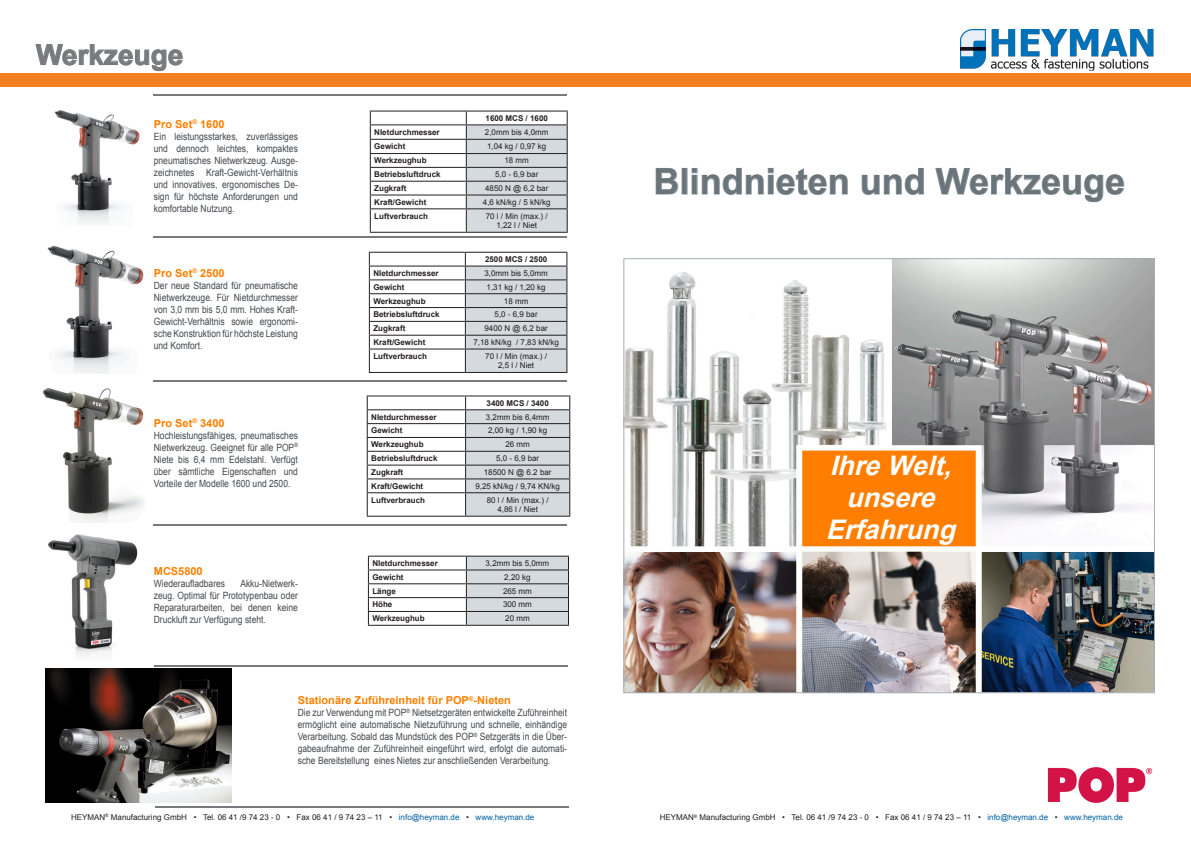
<style>
.page{position:relative;width:1191px;height:842px;background:#fff}
.page>*{position:absolute;margin:0;border:0;box-sizing:border-box;transform-origin:0 0}
.t1{font:700 36px "Arial";color:#6a757b}
.t2{font:700 28px "Arial";color:#787a7d}
.t3{font:italic 700 27px "Arial";color:#fff}
.t4{font:700 11px "Arial";color:#ff8000}
.t5{font:10px/12px "Arial";color:#41484e;text-align:justify;scale:.85 1}
.t6{font:8px "Arial";color:#231f20}
.t7{font:700 8px "Arial";color:#231f20}
.s1{color:#0162a2}
</style>
<div class="page">
<svg style="left:656px;top:168px;width:22px;height:27px"></svg>
<div style="left:682px;top:168px;width:5px;height:26px;border:1px solid #a6adb4"></div>
<svg style="left:691px;top:168px;width:156px;height:27px"></svg>
<svg style="left:861px;top:168px;width:63px;height:27px"></svg>
<svg style="left:935px;top:168px;width:189px;height:34px"></svg>
<hr style="left:154px;top:94px;width:413px;height:2px;background:#787a7d">
<img style="left:54px;top:110px;width:86px;height:115px">
<hr style="left:154px;top:236px;width:413px;height:2px;background:#787a7d">
<hr style="left:154px;top:380px;width:413px;height:1px;background:#787a7d">
<hr style="left:154px;top:524px;width:413px;height:1px;background:#787a7d">
<hr style="left:154px;top:665px;width:414px;height:2px;background:#787a7d">
<hr style="left:155px;top:806px;width:413px;height:2px;background:#787a7d">
<svg style="left:370px;top:111px;width:197px;height:121px"></svg>
<hr style="left:370px;top:232px;width:96px;height:1px;background:#231f20">
<hr style="left:466px;top:232px;width:101px;height:1px;background:#231f20">
<svg style="left:369px;top:252px;width:198px;height:120px"></svg>
<hr style="left:369px;top:372px;width:96px;height:1px;background:#231f20">
<hr style="left:465px;top:372px;width:102px;height:1px;background:#231f20">
<img style="left:47px;top:245px;width:96px;height:129px">
<hr style="left:367px;top:395px;width:98px;height:1px;background:#231f20">
<hr style="left:465px;top:395px;width:105px;height:1px;background:#231f20">
<svg style="left:367px;top:396px;width:203px;height:120px"></svg>
<hr style="left:367px;top:516px;width:98px;height:1px;background:#231f20">
<hr style="left:465px;top:516px;width:105px;height:1px;background:#231f20">
<img style="left:42px;top:388px;width:103px;height:135px">
<svg style="left:368px;top:556px;width:201px;height:69px"></svg>
<hr style="left:368px;top:625px;width:98px;height:1px;background:#231f20">
<hr style="left:466px;top:625px;width:103px;height:1px;background:#231f20">
<img style="left:48px;top:534px;width:90px;height:122px">
<img style="left:46px;top:669px;width:186px;height:134px">
<div style="left:0;top:73px;width:1191px;height:14px;background:#f58021"></div>
<svg style="left:36px;top:44px;width:147px;height:27px"></svg>
<img style="left:960px;top:30px;width:193px;height:40px">
<img style="left:1047px;top:767px;width:106px;height:36px">
<img style="left:625px;top:260px;width:528px;height:431px">
<p class="t2" style="left:36px;top:36px;width:149px">Werkzeuge</p>
<p class="t4" style="left:154px;top:117px;width:72px">Pro Set<sup>®</sup> 1600</p>
<p class="t5" style="left:154px;top:130px;width:171px">Ein leistungsstarkes, zuverlässiges und dennoch leichtes, kompaktes pneumatisches Nietwerkzeug. Ausge&shy;zeichnetes Kraft-Gewicht-Verhältnis und innovatives, ergonomisches De&shy;sign für höchste Anforderungen und komfortable Nutzung.</p>
<p class="t4" style="left:154px;top:266px;width:72px">Pro Set<sup>®</sup> 2500</p>
<p class="t5" style="left:154px;top:280px;width:171px">Der neue Standard für pneumatische Nietwerkzeuge. Für Nietdurchmesser von 3,0 mm bis 5,0 mm. Hohes Kraft-Gewicht-Verhältnis sowie ergonomi&shy;sche Konstruktion für höchste Leistung und Komfort.</p>
<p class="t4" style="left:154px;top:416px;width:72px">Pro Set<sup>®</sup> 3400</p>
<p class="t5" style="left:154px;top:429px;width:171px">Hochleistungsfähiges, pneumatisches Nietwerkzeug. Geeignet für alle POP<sup>® </sup>Niete bis 6,4 mm Edelstahl. Verfügt über sämtliche Eigenschaften und Vorteile der Modelle 1600 und 2500.</p>
<p class="t4" style="left:154px;top:564px;width:50px">MCS5800</p>
<p class="t5" style="left:154px;top:578px;width:85px">Wiederaufladbares</p>
<p class="t5" style="left:154px;top:578px;width:171px;text-indent:86px">Akku-Nietwerk&shy;zeug. Optimal für Prototypenbau oder Reparaturarbeiten, bei denen keine Druckluft zur Verfügung steht.</p>
<p class="t7" style="left:485px;top:113px;width:64px">1600 MCS / 1600</p>
<p class="t7" style="left:374px;top:127px;width:67px">NIetdurchmesser</p>
<p class="t6" style="left:485px;top:127px;width:65px">2,0mm bis 4,0mm</p>
<p class="t7" style="left:374px;top:141px;width:33px">Gewicht</p>
<p class="t6" style="left:487px;top:141px;width:61px">1,04 kg / 0,97 kg</p>
<p class="t7" style="left:374px;top:155px;width:54px">Werkzeughub</p>
<p class="t6" style="left:504px;top:155px;width:26px">18 mm</p>
<p class="t7" style="left:374px;top:169px;width:68px">Betriebsluftdruck</p>
<p class="t6" style="left:495px;top:169px;width:45px">5,0 - 6,9 bar</p>
<p class="t7" style="left:374px;top:183px;width:33px">Zugkraft</p>
<p class="t6" style="left:485px;top:183px;width:65px">4850 N @ 6,2 bar</p>
<p class="t7" style="left:374px;top:197px;width:54px">Kraft/Gewicht</p>
<p class="t6" style="left:483px;top:197px;width:69px">4,6 kN/kg / 5 kN/kg</p>
<p class="t7" style="left:374px;top:211px;width:55px">Luftverbrauch</p>
<p class="t6" style="left:486px;top:211px;width:63px">70 l / Min (max.) /</p>
<p class="t6" style="left:496px;top:220px;width:42px">1,22 l / Niet</p>
<p class="t7" style="left:485px;top:254px;width:64px">2500 MCS / 2500</p>
<p class="t7" style="left:373px;top:268px;width:67px">NIetdurchmesser</p>
<p class="t6" style="left:484px;top:268px;width:65px">3,0mm bis 5,0mm</p>
<p class="t7" style="left:373px;top:282px;width:33px">Gewicht</p>
<p class="t6" style="left:486px;top:282px;width:61px">1,31 kg / 1,20 kg</p>
<p class="t7" style="left:373px;top:295px;width:54px">Werkzeughub</p>
<p class="t6" style="left:504px;top:295px;width:26px">18 mm</p>
<p class="t7" style="left:373px;top:309px;width:68px">Betriebsluftdruck</p>
<p class="t6" style="left:494px;top:309px;width:45px">5,0 - 6,9 bar</p>
<p class="t7" style="left:373px;top:323px;width:33px">Zugkraft</p>
<p class="t6" style="left:484px;top:323px;width:65px">9400 N @ 6,2 bar</p>
<p class="t7" style="left:373px;top:337px;width:54px">Kraft/Gewicht</p>
<p class="t6" style="left:473px;top:337px;width:87px">7,18 kN/kg / 7,83 kN/kg</p>
<p class="t7" style="left:373px;top:351px;width:55px">Luftverbrauch</p>
<p class="t6" style="left:485px;top:351px;width:63px">70 l / Min (max.) /</p>
<p class="t6" style="left:498px;top:360px;width:38px">2,5 l / Niet</p>
<p class="t7" style="left:486px;top:398px;width:64px">3400 MCS / 3400</p>
<p class="t7" style="left:371px;top:412px;width:67px">NIetdurchmesser</p>
<p class="t6" style="left:486px;top:412px;width:65px">3,2mm bis 6,4mm</p>
<p class="t7" style="left:371px;top:425px;width:33px">Gewicht</p>
<p class="t6" style="left:488px;top:425px;width:61px">2,00 kg / 1,90 kg</p>
<p class="t7" style="left:371px;top:439px;width:54px">Werkzeughub</p>
<p class="t6" style="left:505px;top:439px;width:26px">26 mm</p>
<p class="t7" style="left:371px;top:453px;width:68px">Betriebsluftdruck</p>
<p class="t6" style="left:496px;top:453px;width:45px">5,0 - 6,9 bar</p>
<p class="t7" style="left:371px;top:467px;width:33px">Zugkraft</p>
<p class="t6" style="left:484px;top:467px;width:69px">18500 N @ 6.2 bar</p>
<p class="t7" style="left:371px;top:481px;width:54px">Kraft/Gewicht</p>
<p class="t6" style="left:475px;top:481px;width:86px">9,25 kN/kg / 9,74 KN/kg</p>
<p class="t7" style="left:371px;top:494px;width:55px">Luftverbrauch</p>
<p class="t6" style="left:487px;top:494px;width:63px">80 l / Min (max.) /</p>
<p class="t6" style="left:497px;top:504px;width:42px">4,86 l / Niet</p>
<p class="t7" style="left:372px;top:558px;width:67px">NIetdurchmesser</p>
<p class="t6" style="left:485px;top:558px;width:65px">3,2mm bis 5,0mm</p>
<p class="t7" style="left:372px;top:572px;width:33px">Gewicht</p>
<p class="t6" style="left:504px;top:572px;width:28px">2,20 kg</p>
<p class="t7" style="left:372px;top:585px;width:25px">Länge</p>
<p class="t6" style="left:503px;top:586px;width:30px">265 mm</p>
<p class="t7" style="left:372px;top:599px;width:21px">Höhe</p>
<p class="t6" style="left:503px;top:599px;width:30px">300 mm</p>
<p class="t7" style="left:372px;top:613px;width:54px">Werkzeughub</p>
<p class="t6" style="left:505px;top:613px;width:26px">20 mm</p>
<p class="t4" style="left:298px;top:693px;width:215px">Stationäre Zuführeinheit für POP<sup>®</sup>-Nieten</p>
<p class="t5" style="left:298px;top:707px;width:318px">Die zur Verwendung mit POP<sup>®</sup> Nietsetzgeräten entwickelte Zuführeinheit ermöglicht eine automatische Nietzuführung und schnelle, einhändige Verarbeitung. Sobald das Mundstück des POP<sup>®</sup> Setzgeräts in die Über&shy;gabeaufnahme der Zuführeinheit eingeführt wird, erfolgt die automati&shy;sche Bereitstellung eines Nietes zur anschließenden Verarbeitung.</p>
<p class="t6" style="left:71px;top:812px;width:465px">HEYMAN<sup>®</sup> Manufacturing GmbH • Tel. 06 41 /9 74 23 - 0 • Fax 06 41 / 9 74 23 – 11 • <span class="s1">info@heyman.de</span> • <span class="s1">www.heyman.de</span></p>
<p class="t1" style="left:653px;top:158px;width:473px">Blindnieten und Werkzeuge</p>
<p class="t3" style="left:829px;top:447px;width:132px">IhreWelt,</p>
<p class="t3" style="left:846px;top:480px;width:99px">unsere</p>
<p class="t3" style="left:825px;top:512px;width:140px">Erfahrung</p>
<p class="t6" style="left:659px;top:812px;width:465px">HEYMAN<sup>®</sup> Manufacturing GmbH • Tel. 06 41 /9 74 23 - 0 • Fax 06 41 / 9 74 23 – 11 • <span class="s1">info@heyman.de</span> • <span class="s1">www.heyman.de</span></p>
</div>
